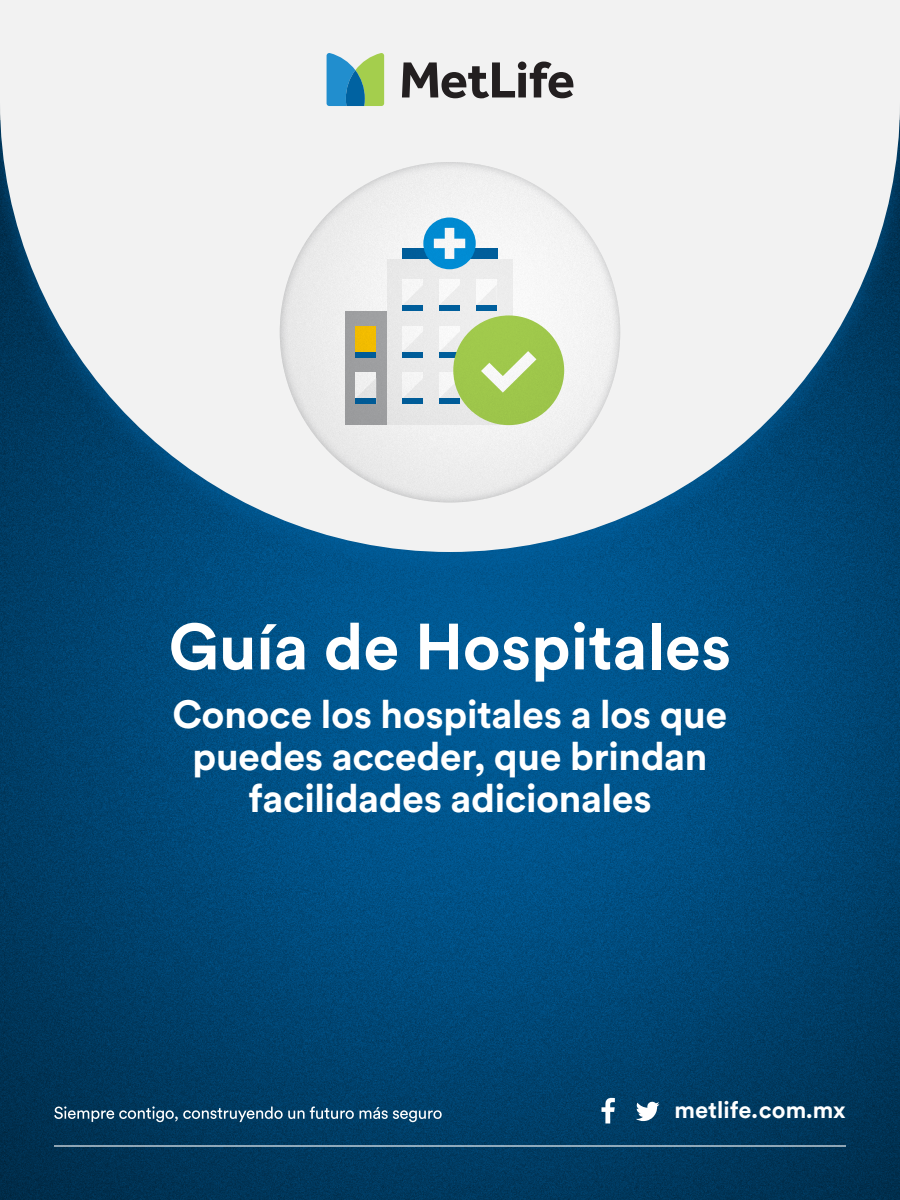
<style>
.page{position:relative;width:900px;height:1200px;background:#fff}
.page>*{position:absolute;margin:0;border:0;box-sizing:border-box;transform-origin:0 0}
.t1{font:700 64.5px "Met Life Circular";color:#fff}
.t2{font:700 39px/42px "Met Life Circular";letter-spacing:-.01em;color:#fff;text-align:center}
.t3{font:700 23.4px "Met Life Circular";color:#fff}
</style>
<div class="page">
<img style="left:0;top:580px;width:900px;height:620px">
<div style="left:0;top:0;width:900px;height:580px;background:#0061a0;opacity:.45"></div>
<svg style="left:0;top:102px;width:900px;height:450px;fill:#f2f2f2"></svg>
<div style="left:0;top:0;width:900px;height:102px;background:#f2f2f2"></div>
<svg style="left:402px;top:62px;width:171px;height:36px"></svg>
<svg style="left:327px;top:53px;width:57px;height:53px"></svg>
<hr style="left:54px;top:1145px;width:792px;height:2px;background:#fff">
<svg style="left:602px;top:1098px;width:13px;height:25px"></svg>
<svg style="left:636px;top:1102px;width:24px;height:19px"></svg>
<div style="left:266px;top:152px;width:367px;height:352px;background:#f2f2f2"></div>
<img style="left:280px;top:162px;width:340px;height:340px;border-radius:170px">
<svg style="left:54px;top:1106px;width:300px;height:16px"></svg>
<svg style="left:360px;top:1107px;width:82px;height:15px"></svg>
<h1 class="t1" style="left:169px;top:602px;width:564px">Guía de Hospitales</h1>
<p class="t2" style="left:173px;top:692px;width:556px">Conoce los hospitales a los que puedes acceder, que brindan facilidades adicionales</p>
<p class="t3" style="left:675px;top:1093px;width:173px">metlife.com.mx</p>
</div>
